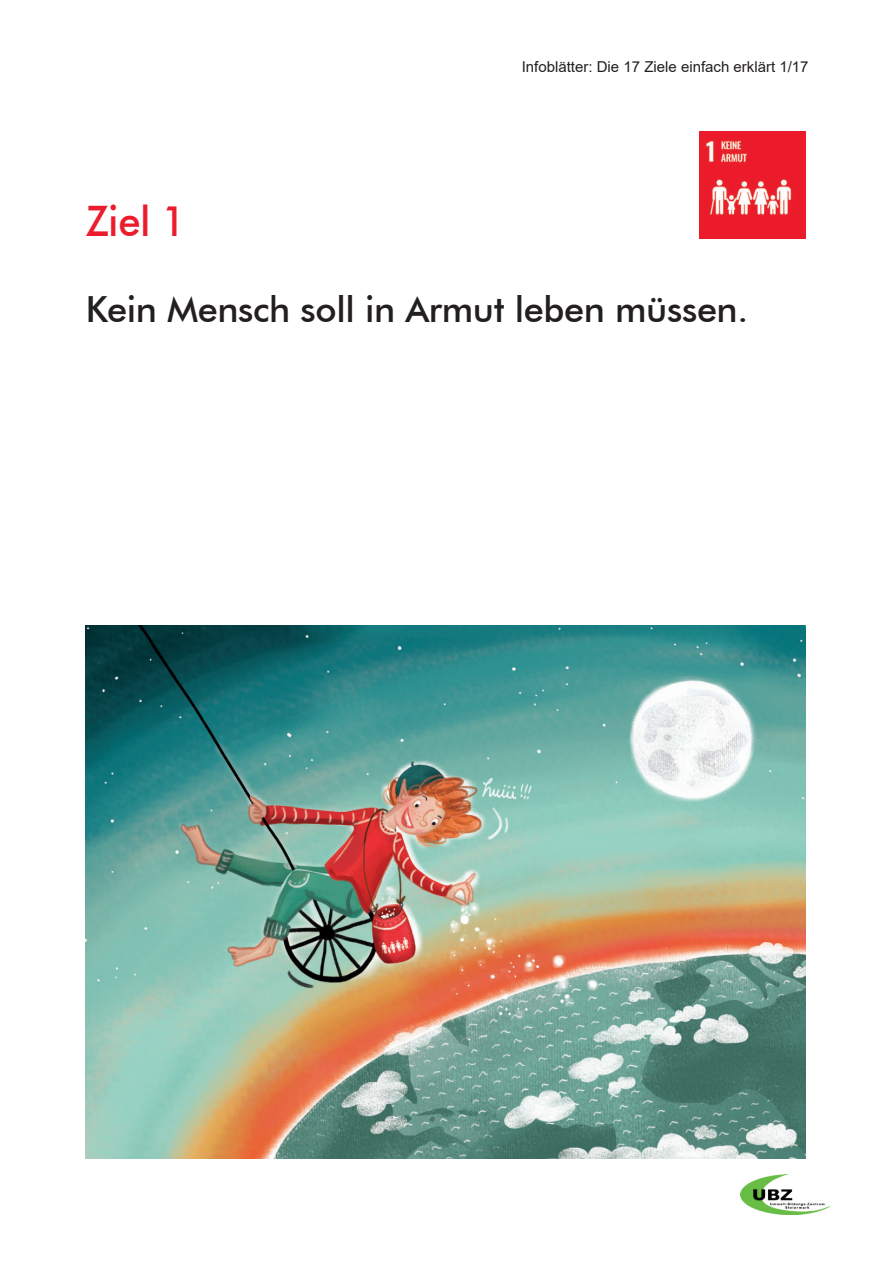
<style>
.page{position:relative;width:893px;height:1263px;background:#fff}
.page>*{position:absolute;margin:0;border:0;box-sizing:border-box;transform-origin:0 0}
.t1{font:500 42px "Futura BT";color:#eb1d2c;scale:.95 1}
.t2{font:500 36px "Futura BT";letter-spacing:-.01em;color:#231f20}
.t3{font:15px "Arial";color:#231f20}
</style>
<div class="page">
<img style="left:740px;top:1175px;width:90px;height:40px">
<img style="left:699px;top:132px;width:106px;height:106px">
<img style="left:86px;top:625px;width:719px;height:534px">
<h1 class="t1" style="left:86px;top:204px;width:107px">Ziel 1</h1>
<p class="t3" style="left:522px;top:58px;width:288px">Infoblätter: Die 17 Ziele einfach erklärt 1/17</p>
<h2 class="t2" style="left:86px;top:294px;width:664px">Kein Mensch soll in Armut leben müssen.</h2>
</div>
